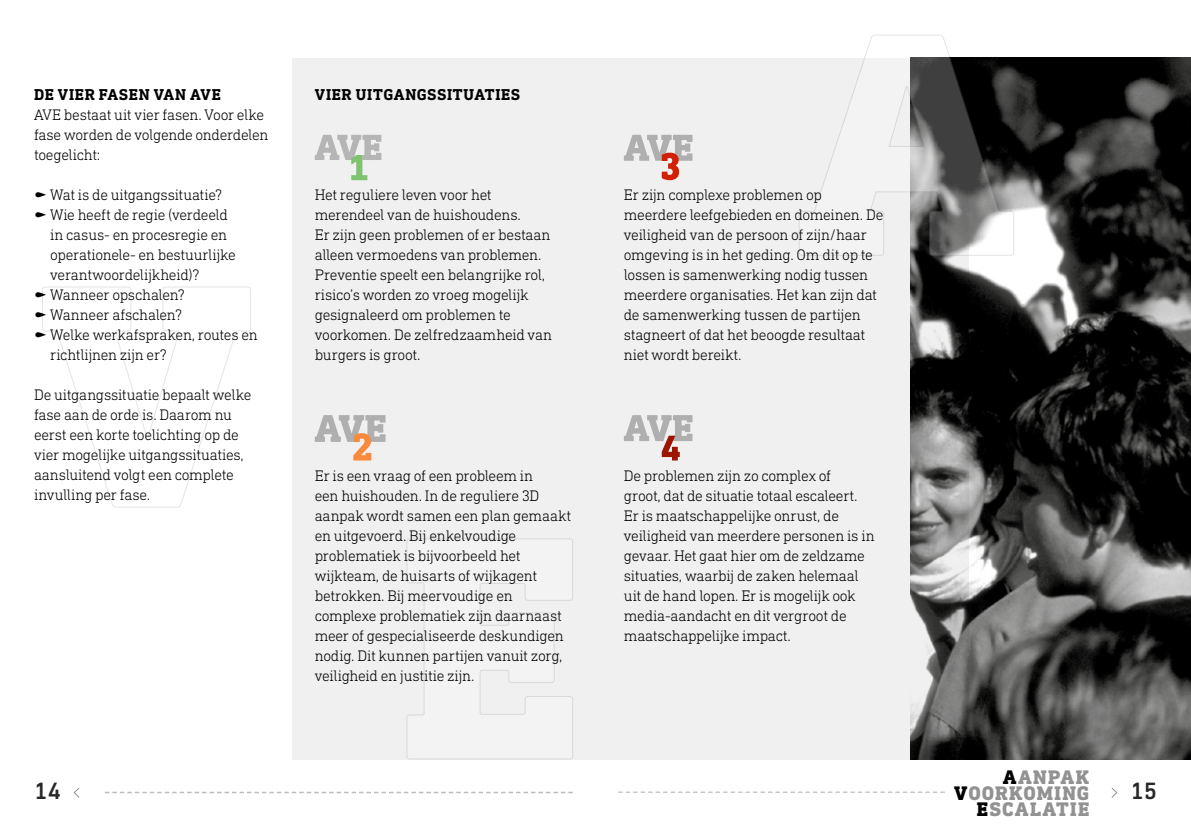
<style>
.page{position:relative;width:1191px;height:840px;background:#fff}
.page>*{position:absolute;margin:0;border:0;box-sizing:border-box;transform-origin:0 0}
.t1{font:500 24px "DIN Next Slab Pro";color:#282828}
.t2{font:800 20px/16px "DIN Next Slab Pro";letter-spacing:.06em;color:#929292;text-align:right}
.t3{font:700 16px "DIN Next Slab Pro";letter-spacing:.05em;color:#000}
.t4{font:300 15.6px/20px "DIN Next Slab Pro";letter-spacing:-.015em;color:#000}
.s1{color:#000}
</style>
<div class="page">
<svg style="left:73px;top:788px;width:7px;height:10px"></svg>
<svg style="left:1111px;top:788px;width:7px;height:10px"></svg>
<svg style="left:618px;top:791px;width:327px;height:1px"></svg>
<svg style="left:105px;top:791px;width:468px;height:1px"></svg>
<div style="left:292px;top:58px;width:676px;height:700px;background:#f0f0f0"></div>
<img style="left:910px;top:58px;width:281px;height:700px">
<svg style="left:406px;top:538px;width:167px;height:221px"></svg>
<svg style="left:42px;top:286px;width:209px;height:221px"></svg>
<svg style="left:799px;top:35px;width:215px;height:221px"></svg>
<svg style="left:315px;top:135px;width:66px;height:45px"></svg>
<svg style="left:315px;top:415px;width:70px;height:45px"></svg>
<svg style="left:624px;top:135px;width:68px;height:45px"></svg>
<svg style="left:624px;top:415px;width:68px;height:45px"></svg>
<svg style="left:42px;top:292px;width:4px;height:5px"></svg>
<svg style="left:42px;top:312px;width:4px;height:5px"></svg>
<svg style="left:42px;top:332px;width:4px;height:5px"></svg>
<p class="t3" style="left:34px;top:85px;width:85px">DE VIER FASEN</p>
<p class="t3" style="left:154px;top:85px;width:12px">VAN</p>
<p class="t3" style="left:190px;top:85px;width:32px">AVE</p>
<p class="t4" style="left:34px;top:105px;width:236px">AVE bestaat uit vier fasen. Voor elke fase worden de volgende onderdelen toegelicht:</p>
<p class="t4" style="left:50px;top:185px;width:209px">Wat is de uitgangssituatie?<br>Wie heeft de regie (verdeeld<br>in casus- en procesregie en operationele- en bestuurlijke verantwoordelijkheid)?<br>Wanneer opschalen?<br>Wanneer afschalen?<br>Welke werkafspraken, routes en richtlijnen zijn er?</p>
<p class="t4" style="left:34px;top:384px;width:219px">De uitgangssituatie bepaalt welke fase aan de orde is. Daarom nu eerst een korte toelichting op de vier mogelijke uitgangssituaties, aansluitend volgt een complete invulling per fase.</p>
<h1 class="t1" style="left:34px;top:776px;width:28px">14</h1>
<p class="t3" style="left:315px;top:85px;width:80px">VIER UITGANGSSI</p>
<p class="t3" style="left:453px;top:85px;width:52px">TUATIES</p>
<p class="t4" style="left:315px;top:185px;width:239px">Het reguliere leven voor het merendeel van de huishoudens.<br>Er zijn geen problemen of er bestaan alleen vermoedens van problemen.<br>Preventie speelt een belangrijke rol, risico’s worden zo vroeg mogelijk gesignaleerd om problemen te voorkomen. De zelfredzaamheid van burgers is groot.</p>
<p class="t4" style="left:315px;top:465px;width:258px">Er is een vraag of een probleem in<br>een huishouden. In de reguliere 3D aanpak wordt samen een plan gemaakt en uitgevoerd. Bij enkelvoudige problematiek is bijvoorbeeld het wijkteam, de huisarts of wijkagent betrokken. Bij meervoudige en complexe problematiek zijn daarnaast meer of gespecialiseerde deskundigen nodig. Dit kunnen partijen vanuit zorg, veiligheid en justitie zijn.</p>
<p class="t4" style="left:624px;top:185px;width:261px">Er zijn complexe problemen op meerdere leefgebieden en domeinen. De veiligheid van de persoon of zijn/haar omgeving is in het geding. Om dit op te lossen is samenwerking nodig tussen meerdere organisaties. Het kan zijn dat de samenwerking tussen de partijen stagneert of dat het beoogde resultaat niet wordt bereikt.</p>
<p class="t4" style="left:624px;top:465px;width:252px">De problemen zijn zo complex of<br>groot, dat de situatie totaal escaleert.<br>Er is maatschappelijke onrust, de veiligheid van meerdere personen is in gevaar. Het gaat hier om de zeldzame situaties, waarbij de zaken helemaal uit de hand lopen. Er is mogelijk ook media-aandacht en dit vergroot de maatschappelijke impact.</p>
<p class="t2" style="left:954px;top:768px;width:137px"><span class="s1">A</span>ANPAK<br><span class="s1">V</span>OORKOMING<br><span class="s1">E</span>SCALATIE</p>
<h1 class="t1" style="left:1130px;top:776px;width:28px">15</h1>
</div>
